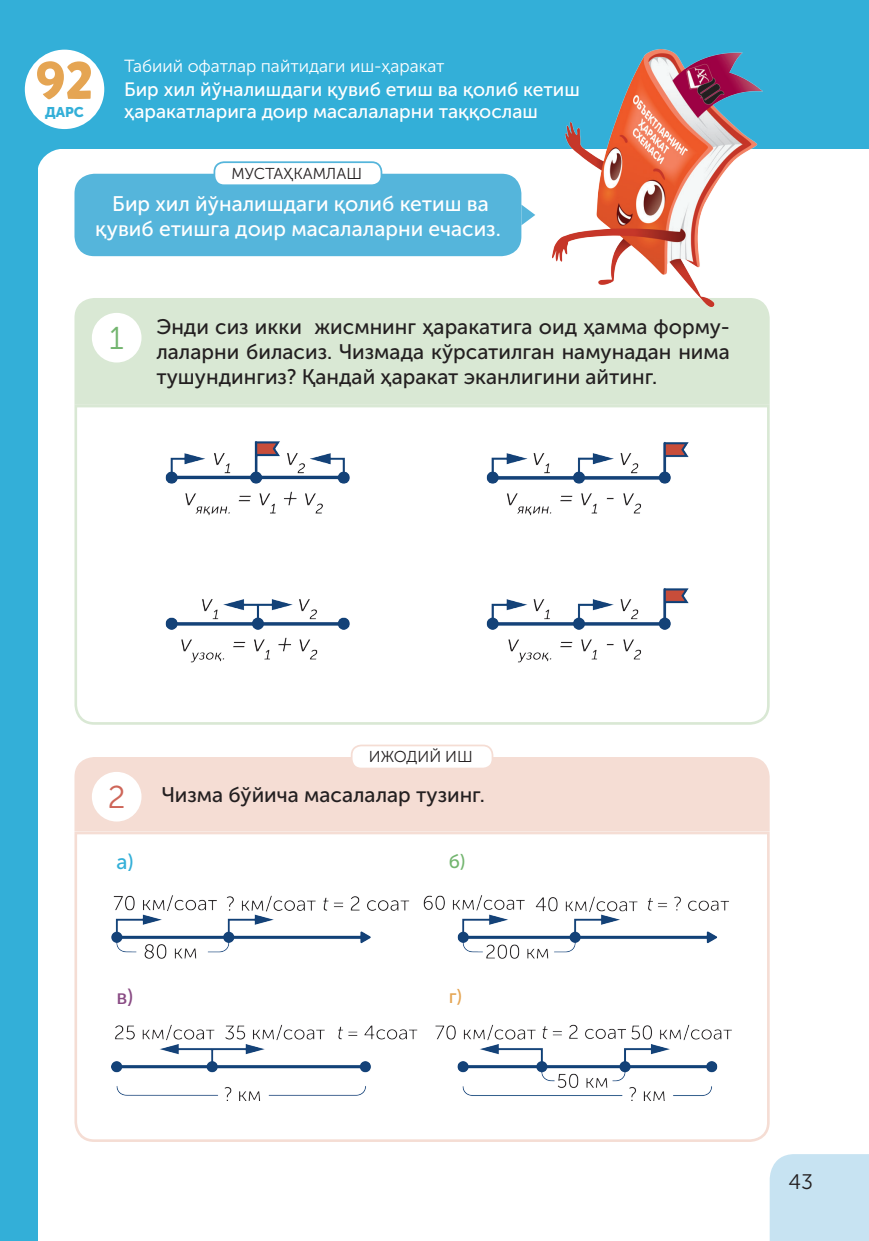
<style>
.page{position:relative;width:869px;height:1241px;background:#fff}
.page>*{position:absolute;margin:0;border:0;box-sizing:border-box;transform-origin:0 0}
.t1{font:52.5px "Mikado Bold DEMO";color:#e5a553}
.t2{font:31.5px "Museo Sans Cyrl 300";color:#73b56f}
.t3{font:31.5px "Museo Sans Cyrl 300";color:#ce6659}
.t4{font:21px/25.2px "Museo Sans Cyrl 500";color:#231f20;text-align:justify}
.t5{font:21px/25.2px "Museo Sans Cyrl 500";color:#fff;text-align:center}
.t6{font:21px "Museo Sans Cyrl 300";color:#231f20}
.t7{font:21px "Museo Sans Cyrl 500";color:#33afd8}
.t8{font:21px "Museo Sans Cyrl 500";color:#894b84}
.t9{font:19.25px/22.8px "Museo Sans Cyrl 500";color:#fff}
.t10{font:19.25px "Museo Sans Cyrl 500";color:#73b56f}
.t11{font:19.25px "Museo Sans Cyrl 500";color:#e5a553}
.t12{font:17.5px "Museo Sans Cyrl 300";color:#fff}
.t13{font:15.75px "Museo Sans Cyrl 300";color:#231f20}
.t14{font:14px "Museo Sans Cyrl 900";color:#33afd8}
</style>
<div class="page">
<div style="left:769px;top:1154px;width:99px;height:86px;background:#c7e3f2"></div>
<div style="left:0;top:0;width:868px;height:149px;background:#33afd8"></div>
<div style="left:25px;top:50px;width:79px;height:79px;background:#fff;border-radius:50%"></div>
<div style="left:0;top:149px;width:37px;height:1091px;background:#33afd8"></div>
<svg style="left:37px;top:149px;width:23px;height:25px"></svg>
<div style="left:74px;top:174px;width:447px;height:82px;background:#55b5db;border-radius:20px"></div>
<svg style="left:521px;top:204px;width:14px;height:21px"></svg>
<div style="left:214px;top:162px;width:167px;height:23px;background:#fff;border-radius:10px"></div>
<div style="left:213px;top:161px;width:169px;height:25px;border:2px solid #55b5db;border-radius:10px"></div>
<div style="left:74px;top:298px;width:695px;height:105px;background:#d9e8d4"></div>
<svg style="left:74px;top:403px;width:696px;height:322px"></svg>
<div style="left:92px;top:313px;width:49px;height:49px;background:#fff;border-radius:50%"></div>
<div style="left:74px;top:756px;width:695px;height:74px;background:#f5ddd4"></div>
<div style="left:92px;top:771px;width:49px;height:50px;background:#fff;border-radius:50%"></div>
<div style="left:351px;top:745px;width:141px;height:23px;background:#fff;border-radius:10px"></div>
<div style="left:350px;top:744px;width:143px;height:25px;border:2px solid #f5ddd4;border-radius:10px"></div>
<img style="left:137px;top:423px;width:573px;height:111px">
<img style="left:552px;top:50px;width:210px;height:256px">
<svg style="left:74px;top:830px;width:696px;height:312px"></svg>
<img style="left:137px;top:570px;width:573px;height:111px">
<h1 class="t1" style="left:36px;top:59px;width:58px">92</h1>
<p class="t12" style="left:124px;top:57px;width:322px">Табиий офатлар пайтидаги иш-ҳаракат</p>
<p class="t9" style="left:124px;top:78px;width:457px">Бир хил йўналишдаги қувиб етиш ва қолиб кетиш ҳаракатларига доир масалаларни таққослаш</p>
<p class="t14" style="left:45px;top:104px;width:40px">ДАРС</p>
<p class="t13" style="left:231px;top:165px;width:132px">МУСТАҲКАМЛАШ</p>
<p class="t5" style="left:95px;top:191px;width:407px">Бир хил йўналишдаги қолиб кетиш ва қувиб етишга доир масалаларни ечасиз.</p>
<h2 class="t2" style="left:109px;top:321px;width:16px">1</h2>
<p class="t4" style="left:156px;top:314px;width:574px">Энди сиз икки жисмнинг ҳаракатига оид ҳамма форму&shy;лаларни биласиз. Чизмада кўрсатилган намунадан нима тушундингиз? Қандай ҳаракат эканлигини айтинг.</p>
<p class="t13" style="left:369px;top:748px;width:25px">Ижодий</p>
<p class="t13" style="left:445px;top:748px;width:14px">иш</p>
<h2 class="t3" style="left:108px;top:779px;width:19px">2</h2>
<p class="t4" style="left:162px;top:782px;width:324px">Чизма бўйича масалалар тузинг.</p>
<p class="t7" style="left:116px;top:850px;width:18px">a)</p>
<p class="t8" style="left:116px;top:985px;width:18px">в)</p>
<p class="t10" style="left:448px;top:850px;width:18px">б)</p>
<p class="t11" style="left:448px;top:985px;width:15px">г)</p>
<p class="t6" style="left:788px;top:1170px;width:26px">43</p>
</div>
